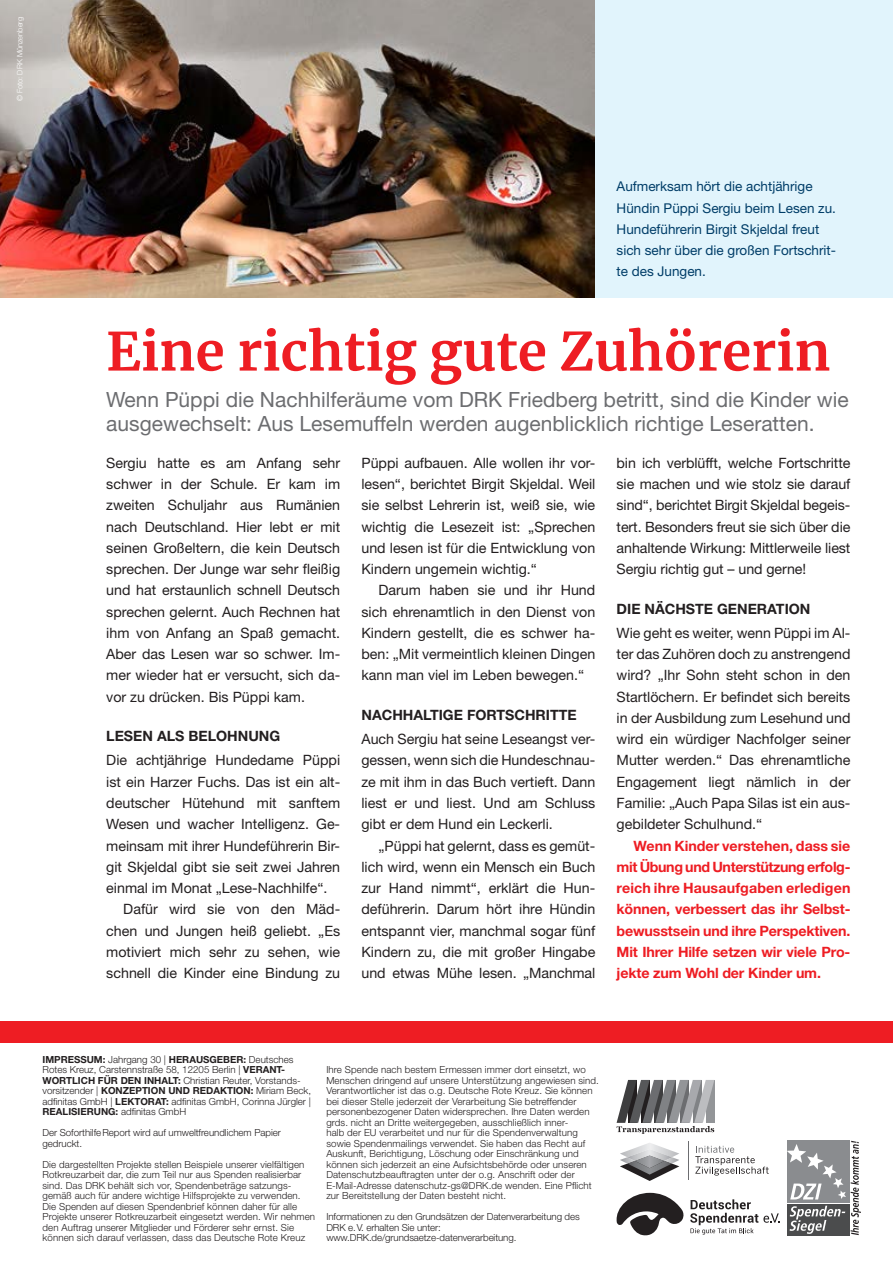
<style>
.page{position:relative;width:893px;height:1263px;background:#fff}
.page>*{position:absolute;margin:0;border:0;box-sizing:border-box;transform-origin:0 0}
.t1{font:700 52.5px "Merriweather";color:#ee1d23}
.t2{font:21px/24px "Helvetica Neue LT Std";color:#6c6d70}
.t3{font:14.25px/21.3px "Helvetica Neue LT Std";color:#231f20;text-align:justify}
.t4{font:700 14.25px/21.3px "Helvetica Neue LT Std";letter-spacing:-.01em;color:#ee1d23;text-align:justify}
.t5{font:700 14.25px "Helvetica Neue LT Std";color:#231f20}
.t6{font:13.5px/21.3px "Helvetica Neue LT Std";color:#003d68}
.t7{font:300 9.75px/10.5px "Helvetica Neue LT Std";letter-spacing:.01em;color:#231f20}
.t8{font:300 9.75px/10.5px "Helvetica Neue LT Std";letter-spacing:-.01em;color:#231f20}
.t9{font:300 7.5px "Helvetica Neue LT Std";color:#fff}
.s1{font-weight:700}
</style>
<div class="page">
<div style="left:0;top:1021px;width:893px;height:21px;background:#ee1d23"></div>
<svg style="left:787px;top:1141px;width:74px;height:94px"></svg>
<svg style="left:617px;top:1193px;width:67px;height:42px"></svg>
<svg style="left:690px;top:1199px;width:89px;height:35px"></svg>
<svg style="left:620px;top:1143px;width:59px;height:38px"></svg>
<img style="left:627px;top:1149px;width:45px;height:12px">
<img style="left:635px;top:1155px;width:29px;height:13px">
<svg style="left:695px;top:1146px;width:74px;height:29px"></svg>
<hr style="left:688px;top:1140px;width:1px;height:39px;background:#6c6d70">
<div style="left:595px;top:0;width:298px;height:298px;background:#e1f4fc"></div>
<svg style="left:617px;top:1080px;width:97px;height:54px"></svg>
<img style="left:0;top:0;width:595px;height:298px">
<p class="t9" style="left:15px;top:101px;width:86px;rotate:-90deg">© Foto: DRK Münzenberg</p>
<p class="t6" style="left:617px;top:176px;width:221px">Aufmerksam hört die achtjährige<br>Hündin Püppi Sergiu beim Lesen zu.<br>Hundeführerin Birgit Skjeldal freut sich sehr über die großen Fortschrit&shy;te des Jungen.</p>
<h1 class="t1" style="left:106px;top:315px;width:726px">Eine richtig gute Zuhörerin</h1>
<h2 class="t2" style="left:106px;top:387px;width:744px">Wenn Püppi die Nachhilferäume vom DRK Friedberg betritt, sind die Kinder wie ausgewechselt: Aus Lesemuffeln werden augenblicklich richtige Leseratten.</h2>
<p class="t3" style="left:106px;top:452px;width:235px">Sergiu hatte es am Anfang sehr schwer in der Schule. Er kam im zweiten Schuljahr aus Rumänien nach Deutschland. Hier lebt er mit seinen Großeltern, die kein Deutsch sprechen. Der Junge war sehr fleißig und hat erstaunlich schnell Deutsch sprechen gelernt. Auch Rechnen hat ihm von Anfang an Spaß gemacht.<br>Aber das Lesen war so schwer. Im&shy;mer wieder hat er versucht, sich da&shy;vor zu drücken. Bis Püppi kam.</p>
<p class="t5" style="left:106px;top:727px;width:175px">LESEN ALS BELOHNUNG</p>
<p class="t3" style="left:106px;top:749px;width:235px">Die achtjährige Hundedame Püppi</p>
<p class="t3" style="left:106px;top:771px;width:235px">ist ein Harzer Fuchs. Das ist ein alt-</p>
<p class="t3" style="left:106px;top:792px;width:235px">deutscher Hütehund mit sanftem</p>
<p class="t3" style="left:106px;top:813px;width:235px">Wesen und wacher Intelligenz. Ge-</p>
<p class="t3" style="left:106px;top:834px;width:235px">meinsam mit ihrer Hundeführerin Bir-</p>
<p class="t3" style="left:106px;top:856px;width:235px">git Skjeldal gibt sie seit zwei Jahren</p>
<p class="t3" style="left:106px;top:877px;width:223px">einmal im Monat „Lese-Nachhilfe“.</p>
<p class="t3" style="left:123px;top:898px;width:218px">Dafür wird sie von den Mäd-</p>
<p class="t3" style="left:106px;top:920px;width:235px">chen und Jungen heiß geliebt. „Es</p>
<p class="t3" style="left:106px;top:941px;width:235px">motiviert mich sehr zu sehen, wie</p>
<p class="t3" style="left:106px;top:962px;width:235px">schnell die Kinder eine Bindung zu</p>
<p class="t3" style="left:361px;top:452px;width:235px">Püppi aufbauen. Alle wollen ihr vor&shy;lesen“, berichtet Birgit Skjeldal. Weil sie selbst Lehrerin ist, weiß sie, wie wichtig die Lesezeit ist: „Sprechen und lesen ist für die Entwicklung von Kindern ungemein wichtig.“</p>
<p class="t3" style="left:361px;top:579px;width:235px;text-indent:17px">Darum haben sie und ihr Hund sich ehrenamtlich in den Dienst von Kindern gestellt, die es schwer ha&shy;ben: „Mit vermeintlich kleinen Dingen kann man viel im Leben bewegen.“</p>
<p class="t5" style="left:361px;top:706px;width:217px">NACHHALTIGE FORTSCHRITTE</p>
<p class="t3" style="left:361px;top:728px;width:235px">Auch Sergiu hat seine Leseangst ver&shy;gessen, wenn sich die Hundeschnau&shy;ze mit ihm in das Buch vertieft. Dann liest er und liest. Und am Schluss gibt er dem Hund ein Leckerli.</p>
<p class="t3" style="left:361px;top:835px;width:235px;text-indent:17px">„Püppi hat gelernt, dass es gemüt&shy;lich wird, wenn ein Mensch ein Buch zur Hand nimmt“, erklärt die Hun&shy;deführerin. Darum hört ihre Hündin entspannt vier, manchmal sogar fünf Kindern zu, die mit großer Hingabe und etwas Mühe lesen. „Manchmal</p>
<p class="t3" style="left:617px;top:452px;width:235px">bin ich verblüfft, welche Fortschritte sie machen und wie stolz sie darauf sind“, berichtet Birgit Skjeldal begeis&shy;tert. Besonders freut sie sich über die anhaltende Wirkung: Mittlerweile liest Sergiu richtig gut – und gerne!</p>
<p class="t5" style="left:617px;top:600px;width:195px">DIE NÄCHSTE GENERATION</p>
<p class="t3" style="left:617px;top:622px;width:235px">Wie geht es weiter, wenn Püppi im Al&shy;ter das Zuhören doch zu anstrengend wird? „Ihr Sohn steht schon in den Startlöchern. Er befindet sich bereits in der Ausbildung zum Lesehund und wird ein würdiger Nachfolger seiner Mutter werden.“ Das ehrenamtliche Engagement liegt nämlich in der Familie: „Auch Papa Silas ist ein aus&shy;gebildeter Schulhund.“</p>
<p class="t4" style="left:617px;top:834px;width:235px;text-indent:17px">Wenn Kinder verstehen, dass sie mit Übung und Unterstützung erfolg&shy;reich ihre Hausaufgaben erledigen können, verbessert das ihr Selbst&shy;bewusstsein und ihre Perspektiven.<br>Mit Ihrer Hilfe setzen wir viele Pro&shy;jekte zum Wohl der Kinder um.</p>
<p class="t7" style="left:43px;top:1054px;width:270px"><span class="s1">IMPRESSUM:</span> Jahrgang 30 | <span class="s1">HERAUSGEBER:</span> Deutsches Rotes Kreuz, Carstennstraße 58, 12205 Berlin | <span class="s1">VERANT-WORTLICH FÜR DEN INHALT:</span> Christian Reuter, Vorstands&shy;vorsitzender | <span class="s1">KONZEPTION UND REDAKTION:</span> Miriam Beck, adfinitas GmbH | <span class="s1">LEKTORAT:</span> adfinitas GmbH, Corinna Jürgler | <span class="s1">REALISIERUNG:</span> adfinitas GmbH</p>
<p class="t7" style="left:43px;top:1127px;width:240px">Der SoforthilfeReport wird auf umweltfreundlichem Papier gedruckt.</p>
<p class="t7" style="left:43px;top:1159px;width:274px">Die dargestellten Projekte stellen Beispiele unserer vielfältigen Rotkreuzarbeit dar, die zum Teil nur aus Spenden realisierbar sind. Das DRK behält sich vor, Spendenbeträge satzungs&shy;gemäß auch für andere wichtige Hilfsprojekte zu verwenden.<br>Die Spenden auf diesen Spendenbrief können daher für alle Projekte unserer Rotkreuzarbeit eingesetzt werden. Wir nehmen den Auftrag unserer Mitglieder und Förderer sehr ernst. Sie können sich darauf verlassen, dass das Deutsche Rote Kreuz</p>
<p class="t7" style="left:326px;top:1064px;width:274px">Ihre Spende nach bestem Ermessen immer dort einsetzt, wo Menschen dringend auf unsere Unterstützung angewiesen sind.<br>Verantwortlicher ist das o.g. Deutsche Rote Kreuz. Sie können bei dieser Stelle jederzeit der Verarbeitung Sie betreffender personenbezogener Daten widersprechen. Ihre Daten werden grds. nicht an Dritte weitergegeben, ausschließlich inner-<br>halb der EU verarbeitet und nur für die Spendenverwaltung sowie Spendenmailings verwendet. Sie haben das Recht auf Auskunft, Berichtigung, Löschung oder Einschränkung und können sich jederzeit an eine Aufsichtsbehörde oder unseren Datenschutzbeauftragten unter der o.g. Anschrift oder der E-Mail-Adresse datenschutz-gs@DRK.de wenden. Eine Pflicht zur Bereitstellung der Daten besteht nicht.</p>
<p class="t8" style="left:326px;top:1211px;width:255px">Informationen zu den Grundsätzen der Datenverarbeitung des<br>DRK e.V. erhalten Sie unter: www.DRK.de/grundsaetze-datenverarbeitung.</p>
</div>
